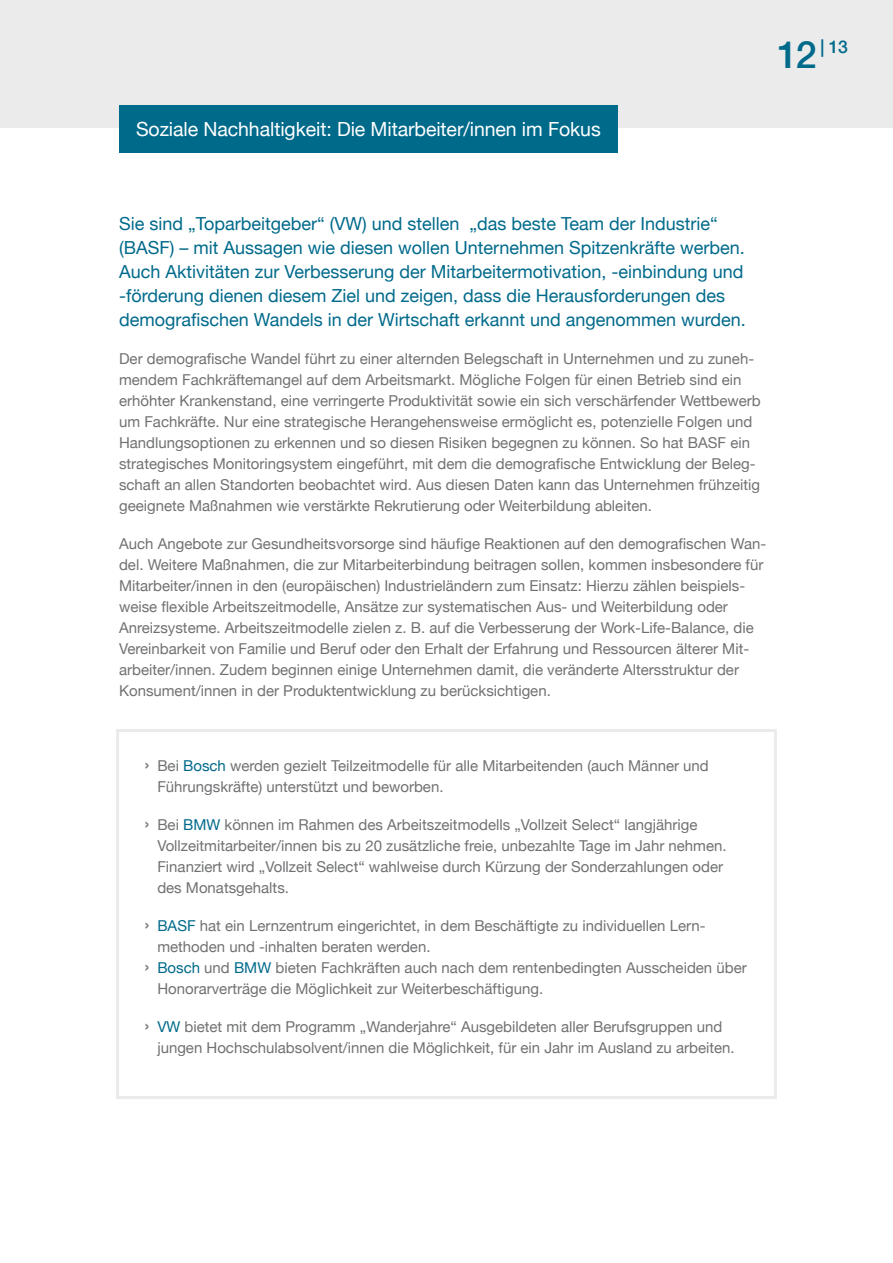
<style>
.page{position:relative;width:893px;height:1263px;background:#fff}
.page>*{position:absolute;margin:0;border:0;box-sizing:border-box;transform-origin:0 0}
.t1{font:19.5px "Helvetica Neue";letter-spacing:-.005em;color:#fff}
.t2{font:18px/24px "Helvetica Neue";color:#006a8b}
.t3{font:500 17.55px "Helvetica Neue";color:#006a8b}
.t4{font:15px/21px "Helvetica Neue";color:#707173}
.s1{font-size:37.5px}
.s2{font-size:19.5px}
.s3{color:#006a8b}
</style>
<div class="page">
<div style="left:0;top:0;width:893px;height:128px;background:#ebebec"></div>
<svg style="left:116px;top:729px;width:661px;height:370px"></svg>
<div style="left:119px;top:105px;width:499px;height:48px;background:#006a8b"></div>
<h1 class="t1" style="left:136px;top:117px;width:466px">Soziale Nachhaltigkeit: Die Mitarbeiter/innen im Fokus</h1>
<p class="t3" style="left:777px;top:36px;width:72px"><span class="s1">12</span>| 13</p>
<p class="t2" style="left:119px;top:211px;width:628px">Sie sind „Toparbeitgeber“ (VW) und stellen „das beste Team der Industrie“ (BASF) – mit Aussagen wie diesen wollen Unternehmen Spitzenkräfte werben.<br>Auch Aktivitäten zur Verbesserung der Mitarbeitermotivation, -einbindung und -förderung dienen diesem Ziel und zeigen, dass die Herausforderungen des demografischen Wandels in der Wirtschaft erkannt und angenommen wurden.</p>
<p class="t4" style="left:119px;top:348px;width:643px">Der demografische Wandel führt zu einer alternden Belegschaft in Unternehmen und zu zuneh&shy;mendem Fachkräftemangel auf dem Arbeitsmarkt. Mögliche Folgen für einen Betrieb sind ein erhöhter Krankenstand, eine verringerte Produktivität sowie ein sich verschärfender Wettbewerb um Fachkräfte. Nur eine strategische Herangehensweise ermöglicht es, potenzielle Folgen und Handlungsoptionen zu erkennen und so diesen Risiken begegnen zu können. So hat BASF ein strategisches Monitoringsystem eingeführt, mit dem die demografische Entwicklung der Beleg&shy;schaft an allen Standorten beobachtet wird. Aus diesen Daten kann das Unternehmen frühzeitig geeignete Maßnahmen wie verstärkte Rekrutierung oder Weiterbildung ableiten.</p>
<p class="t4" style="left:119px;top:533px;width:649px">Auch Angebote zur Gesundheitsvorsorge sind häufige Reaktionen auf den demografischen Wan&shy;del. Weitere Maßnahmen, die zur Mitarbeiterbindung beitragen sollen, kommen insbesondere für Mitarbeiter/innen in den (europäischen) Industrieländern zum Einsatz: Hierzu zählen beispiels&shy;weise flexible Arbeitszeitmodelle, Ansätze zur systematischen Aus- und Weiterbildung oder Anreizsysteme. Arbeitszeitmodelle zielen z. B. auf die Verbesserung der Work-Life-Balance, die Vereinbarkeit von Familie und Beruf oder den Erhalt der Erfahrung und Ressourcen älterer Mit&shy;arbeiter/innen. Zudem beginnen einige Unternehmen damit, die veränderte Altersstruktur der Konsument/innen in der Produktentwicklung zu berücksichtigen.</p>
<p class="t4" style="left:157px;top:755px;width:553px;text-indent:-13px"><span class="s2">›</span> Bei <span class="s3">Bosch</span> werden gezielt Teilzeitmodelle für alle Mitarbeitenden (auch Männer und<br>Führungskräfte) unterstützt und beworben.</p>
<p class="t4" style="left:157px;top:814px;width:571px;text-indent:-13px"><span class="s2">›</span> Bei <span class="s3">BMW</span> können im Rahmen des Arbeitszeitmodells „Vollzeit Select“ langjährige Vollzeitmitarbeiter/innen bis zu 20 zusätzliche freie, unbezahlte Tage im Jahr nehmen.<br>Finanziert wird „Vollzeit Select“ wahlweise durch Kürzung der Sonderzahlungen oder des Monatsgehalts.</p>
<p class="t4" style="left:145px;top:915px;width:562px"><span class="s2">›</span> <span class="s3">BASF</span> hat ein Lernzentrum eingerichtet, in dem Beschäftigte zu individuellen Lern-</p>
<p class="t4" style="left:157px;top:936px;width:275px">methoden und -inhalten beraten werden.</p>
<p class="t4" style="left:145px;top:957px;width:604px"><span class="s2">›</span> <span class="s3">Bosch</span> und <span class="s3">BMW</span> bieten Fachkräften auch nach dem rentenbedingten Ausscheiden über</p>
<p class="t4" style="left:157px;top:978px;width:387px">Honorarverträge die Möglichkeit zur Weiterbeschäftigung.</p>
<p class="t4" style="left:157px;top:1016px;width:579px;text-indent:-13px"><span class="s2">›</span> <span class="s3">VW</span> bietet mit dem Programm „Wanderjahre“ Ausgebildeten aller Berufsgruppen und jungen Hochschulabsolvent/innen die Möglichkeit, für ein Jahr im Ausland zu arbeiten.</p>
</div>
